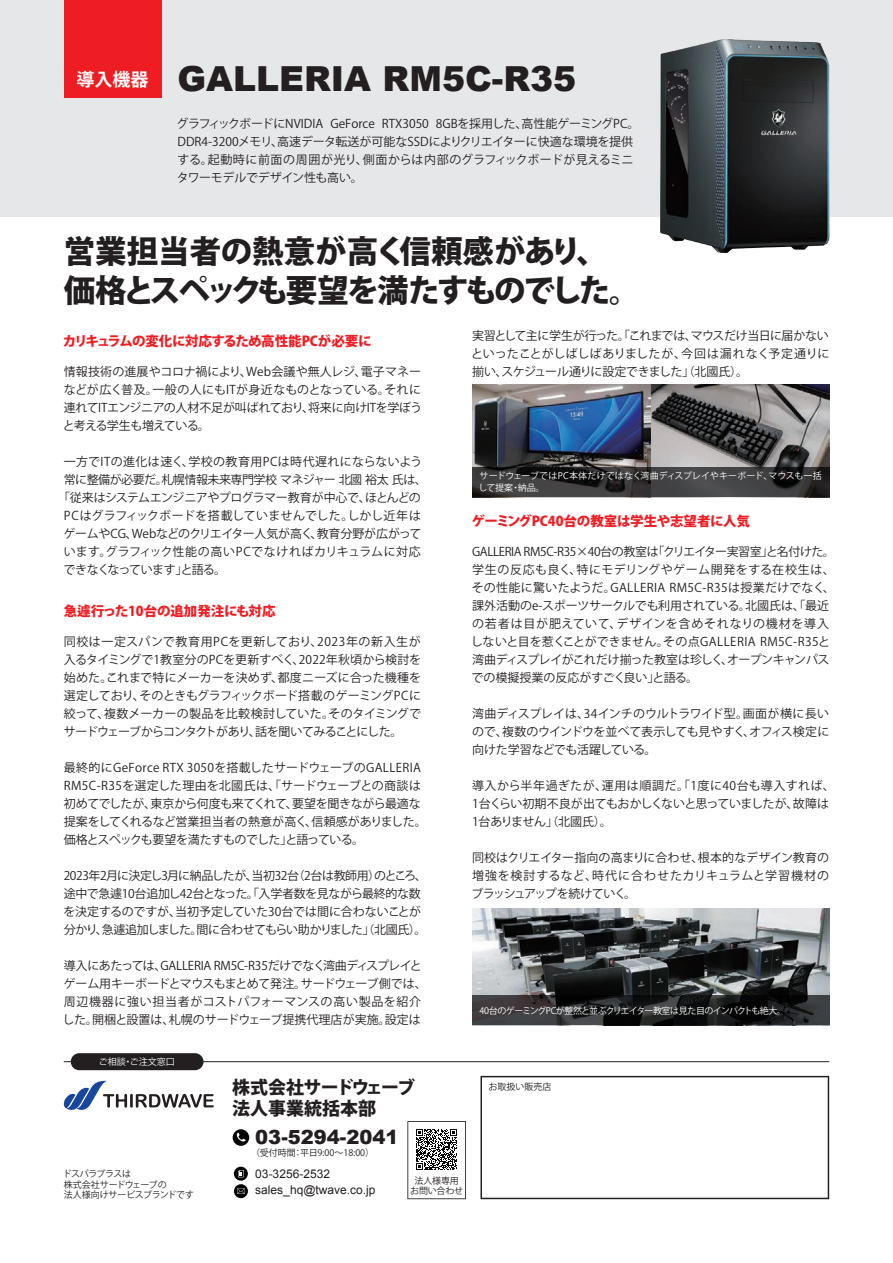
<style>
.page{position:relative;width:893px;height:1263px;background:#fff}
.page>*{position:absolute;margin:0;border:0;box-sizing:border-box;transform-origin:0 0}
.t1{font:900 34.5px "Arial";color:#231f20}
.t2{font:800 31.5px/39px "Koz Go Pr 6 N";letter-spacing:-.05em;color:#231f20}
.t3{font:900 19.5px "Arial";color:#231f20}
.t4{font:800 18px "Koz Go Pr 6 N";letter-spacing:-.075em;color:#231f20}
.t5{font:800 18px "Koz Go Pr 6 N";color:#231f20}
.t6{font:700 18px "Koz Go Pr 6 N";color:#fff}
.t7{font:800 13.5px "Koz Go Pr 6 N";letter-spacing:-.015em;color:#ee1d23}
.t8{font:12px/18px "Koz Go Pr 6 N";letter-spacing:-.02em;color:#231f20;text-align:justify}
.t9{font:12px/18px "Koz Go Pr 6 N";color:#231f20}
.t10{font:12px/18px "Koz Go Pr 6 N";letter-spacing:.01em;color:#231f20}
.t11{font:12px "Koz Go Pr 6 N";letter-spacing:.035em;color:#231f20}
.t12{font:12px "Koz Go Pr 6 N";letter-spacing:-.045em;color:#231f20}
.t13{font:12px "Arial";color:#231f20}
.t14{font:12px "Koz Go Pr 6 N";letter-spacing:-.04em;color:#231f20}
.t15{font:12px "Koz Go Pr 6 N";letter-spacing:.015em;color:#231f20}
.t16{font:12px "Koz Go Pr 6 N";letter-spacing:.025em;color:#231f20}
.t17{font:12px "Koz Go Pr 6 N";letter-spacing:-.06em;color:#231f20}
.t18{font:9px/12px "Koz Go Pr 6 N";color:#fff}
.t19{font:9px/10.5px "Koz Go Pr 6 N";letter-spacing:-.02em;color:#231f20}
.t20{font:9px "Koz Go Pr 6 N";letter-spacing:-.06em;color:#fff}
.t21{font:9px "Koz Go Pr 6 N";color:#231f20}
</style>
<div class="page">
<div style="left:0;top:0;width:893px;height:217px;background:#e6e7e9"></div>
<svg style="left:63px;top:1080px;width:151px;height:30px"></svg>
<svg style="left:480px;top:1076px;width:349px;height:123px"></svg>
<div style="left:234px;top:1184px;width:14px;height:14px;background:#030303;border-radius:50%"></div>
<svg style="left:237px;top:1188px;width:8px;height:6px"></svg>
<div style="left:234px;top:1167px;width:14px;height:14px;background:#030303;border-radius:50%"></div>
<svg style="left:238px;top:1170px;width:6px;height:7px"></svg>
<div style="left:233px;top:1129px;width:16px;height:17px;background:#030303;border-radius:50%"></div>
<svg style="left:237px;top:1132px;width:9px;height:10px"></svg>
<hr style="left:64px;top:1061px;width:765px;height:1px;background:#231f20">
<div style="left:71px;top:1053px;width:133px;height:17px;background:#231f20;border-radius:9px"></div>
<div style="left:64px;top:0;width:98px;height:98px;background:#ee1d23"></div>
<svg style="left:407px;top:1121px;width:59px;height:78px"></svg>
<img style="left:472px;top:385px;width:357px;height:82px">
<svg style="left:472px;top:467px;width:357px;height:30px;background:#343334"></svg>
<img style="left:472px;top:908px;width:357px;height:87px">
<svg style="left:472px;top:995px;width:357px;height:30px;background:#232324"></svg>
<img style="left:661px;top:40px;width:169px;height:213px">
<h3 class="t6" style="left:77px;top:69px;width:73px">導入機器</h3>
<h1 class="t1" style="left:177px;top:54px;width:400px">GALLERIA RM5C-R35</h1>
<p class="t9" style="left:177px;top:115px;width:464px">グラフィックボードにNVIDIA GeForce RTX3050 8GBを採用した、高性能ゲーミングPC。DDR4-3200メモリ、高速データ転送が可能なSSDによりクリエイターに快適な環境を提供する。起動時に前面の周囲が光り、側面からは内部のグラフィックボードが見えるミニタワーモデルでデザイン性も高い。</p>
<h2 class="t2" style="left:64px;top:232px;width:578px">営業担当者の熱意が高く信頼感があり、価格とスペックも要望を満たすものでした。</h2>
<p class="t7" style="left:63px;top:333px;width:310px">カリキュラムの変化に対応するため高性能PCが必要に</p>
<p class="t8" style="left:63px;top:363px;width:361px">情報技術の進展やコロナ禍により、Web会議や無人レジ、電子マネーなどが広く普及。一般の人にもITが身近なものとなっている。それに連れてITエンジニアの人材不足が叫ばれており、将来に向けITを学ぼうと考える学生も増えている。</p>
<p class="t11" style="left:64px;top:455px;width:360px">一方でITの進化は速く、学校の教育用PCは時代遅れにならないよう</p>
<p class="t14" style="left:64px;top:473px;width:364px">常に整備が必要だ。札幌情報未来専門学校 マネジャー 北國 裕太 氏は、</p>
<p class="t12" style="left:58px;top:491px;width:364px">「従来はシステムエンジニアやプログラマー教育が中心で、ほとんどの</p>
<p class="t15" style="left:64px;top:509px;width:359px">PCはグラフィックボードを搭載していませんでした。しかし近年は</p>
<p class="t8" style="left:64px;top:525px;width:359px">ゲームやCG、Webなどのクリエイター人気が高く、教育分野が広がって</p>
<p class="t16" style="left:64px;top:545px;width:359px">います。グラフィック性能の高いPCでなければカリキュラムに対応</p>
<p class="t17" style="left:63px;top:563px;width:164px">できなくなっています」と語る。</p>
<p class="t7" style="left:64px;top:603px;width:213px">急遽行った10台の追加発注にも対応</p>
<p class="t8" style="left:64px;top:633px;width:359px">同校は一定スパンで教育用PCを更新しており、2023年の新入生が入るタイミングで1教室分のPCを更新すべく、2022年秋頃から検討を始めた。これまで特にメーカーを決めず、都度ニーズに合った機種を選定しており、そのときもグラフィックボード搭載のゲーミングPCに絞って、複数メーカーの製品を比較検討していた。そのタイミングでサードウェーブからコンタクトがあり、話を聞いてみることにした。</p>
<p class="t8" style="left:64px;top:759px;width:364px;text-align:left">最終的にGeForce RTX 3050を搭載したサードウェーブのGALLERIA RM5C-R35を選定した理由を北國氏は、「サードウェーブとの商談は初めてでしたが、東京から何度も来てくれて、要望を聞きながら最適な提案をしてくれるなど営業担当者の熱意が高く、信頼感がありました。価格とスペックも要望を満たすものでした」と語っている。</p>
<p class="t8" style="left:64px;top:867px;width:365px;text-align:left">2023年2月に決定し3月に納品したが、当初32台（2台は教師用）のところ、途中で急遽10台追加し42台となった。「入学者数を見ながら最終的な数を決定するのですが、当初予定していた30台では間に合わないことが分かり、急遽追加しました。間に合わせてもらい助かりました」（北國氏）。</p>
<p class="t8" style="left:63px;top:957px;width:366px;text-align:left">導入にあたっては、GALLERIA RM5C-R35だけでなく湾曲ディスプレイとゲーム用キーボードとマウスもまとめて発注。サードウェーブ側では、周辺機器に強い担当者がコストパフォーマンスの高い製品を紹介した。開梱と設置は、札幌のサードウェーブ提携代理店が実施。設定は</p>
<p class="t18" style="left:99px;top:1056px;width:77px">ご相談・ご注文窓口</p>
<p class="t8" style="left:471px;top:327px;width:360px">実習として主に学生が行った。「これまでは、マウスだけ当日に届かないといったことがしばしばありましたが、今回は漏れなく予定通りに揃い、スケジュール通りに設定できました」（北國氏）。</p>
<p class="t18" style="left:479px;top:470px;width:345px">サードウェーブではPC本体だけではなく湾曲ディスプレイやキーボード、マウスも一括して提案・納品。</p>
<p class="t7" style="left:471px;top:513px;width:280px">ゲーミングPC40台の教室は学生や志望者に人気</p>
<p class="t9" style="left:471px;top:543px;width:366px">GALLERIA RM5C-R35×40台の教室は「クリエイター実習室」と名付けた。学生の反応も良く、特にモデリングやゲーム開発をする在校生は、その性能に驚いたようだ。GALLERIA RM5C-R35は授業だけでなく、課外活動のe-スポーツサークルでも利用されている。北國氏は、「最近の若者は目が肥えていて、デザインを含めそれなりの機材を導入しないと目を惹くことができません。その点GALLERIA RM5C-R35と湾曲ディスプレイがこれだけ揃った教室は珍しく、オープンキャンパスでの模擬授業の反応がすごく良い」と語る。</p>
<p class="t8" style="left:472px;top:705px;width:359px">湾曲ディスプレイは、34インチのウルトラワイド型。画面が横に長いので、複数のウインドウを並べて表示しても見やすく、オフィス検定に向けた学習などでも活躍している。</p>
<p class="t10" style="left:472px;top:777px;width:364px">導入から半年過ぎたが、運用は順調だ。「1度に40台も導入すれば、<br>1台くらい初期不良が出てもおかしくないと思っていましたが、故障は<br>1台ありません」（北國氏）。</p>
<p class="t8" style="left:471px;top:849px;width:359px">同校はクリエイター指向の高まりに合わせ、根本的なデザイン教育の増強を検討するなど、時代に合わせたカリキュラムと学習機材のブラッシュアップを続けていく。</p>
<p class="t20" style="left:479px;top:1005px;width:308px">40台のゲーミングPCが整然と並ぶクリエイター教室は見た目のインパクトも絶大。</p>
<h3 class="t4" style="left:232px;top:1077px;width:185px">株式会社サードウェーブ</h3>
<p class="t21" style="left:489px;top:1082px;width:64px">お取扱い販売店</p>
<h3 class="t5" style="left:232px;top:1098px;width:145px">法人事業統括本部</h3>
<p class="t21" style="left:251px;top:1148px;width:125px">（受付時間：平日9:00～18:00）</p>
<p class="t13" style="left:255px;top:1182px;width:122px">sales_hq@twave.co.jp</p>
<h3 class="t3" style="left:255px;top:1123px;width:145px">03-5294-2041</h3>
<p class="t19" style="left:63px;top:1169px;width:133px">ドスパラプラスは<br>株式会社サードウェーブの<br>法人様向けサービスブランドです</p>
<p class="t19" style="left:410px;top:1175px;width:55px;text-align:center">法人様専用お問い合わせ</p>
<p class="t13" style="left:255px;top:1166px;width:76px">03-3256-2532</p>
</div>
